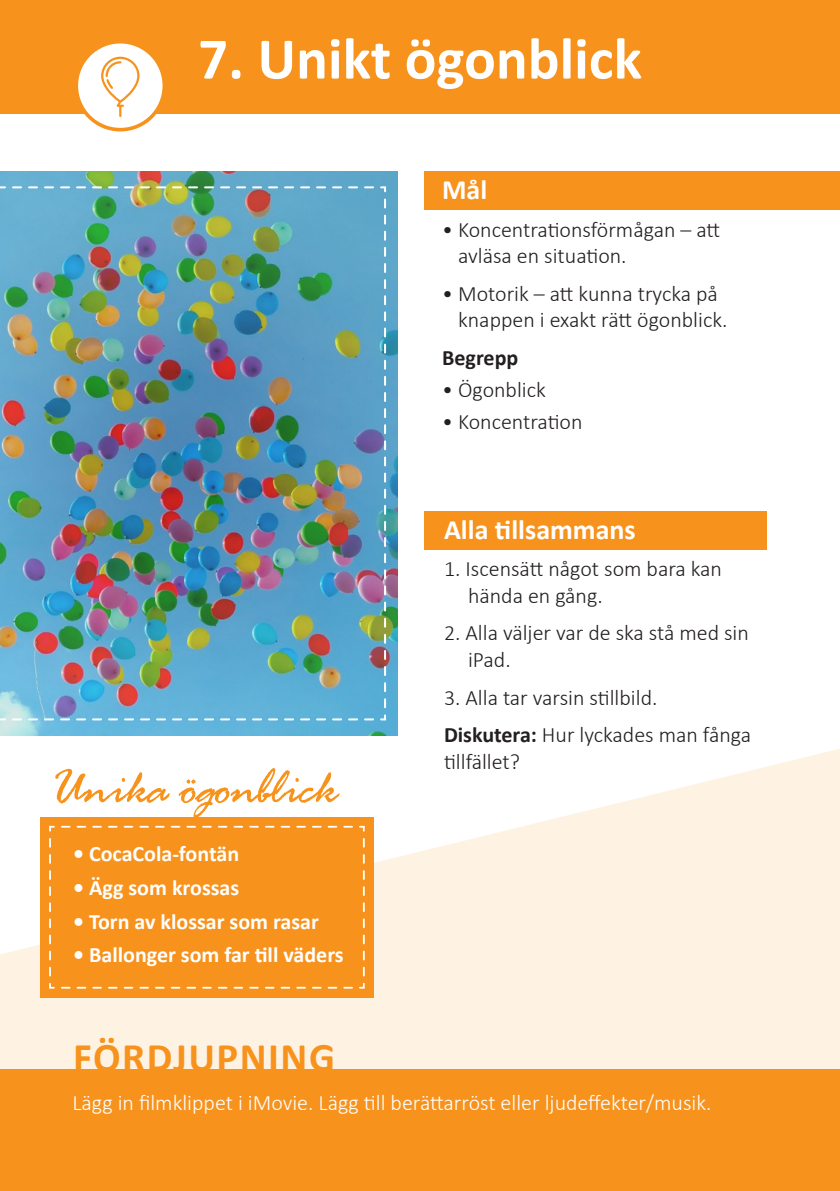
<style>
.page{position:relative;width:840px;height:1191px;background:#fff}
.page>*{position:absolute;margin:0;border:0;box-sizing:border-box;transform-origin:0 0}
.t1{font:700 59.2px "Calibri";color:#fff}
.t2{font:italic 52.8px "Rage LT";color:#f7931d}
.t3{font:700 40.8px "Calibri";letter-spacing:.035em;color:#f7931d}
.t4{font:700 28px "Calibri";color:#fff}
.t5{font:300 22px/26.4px "Calibri";color:#231f20}
.t6{font:700 22px "Calibri";color:#fff}
.t7{font:300 22px "Calibri";color:#fff}
.t8{font:700 22px "Calibri";color:#231f20}
.s1{font-weight:700}
</style>
<div class="page">
<svg style="left:0;top:749px;width:839px;height:442px;fill:#fef2e3"></svg>
<div style="left:424px;top:511px;width:342px;height:38px;background:#f7931d"></div>
<div style="left:424px;top:171px;width:415px;height:39px;background:#f7931d"></div>
<img style="left:0;top:171px;width:397px;height:564px">
<div style="left:0;top:0;width:839px;height:113px;background:#f7931d"></div>
<div style="left:1px;top:1069px;width:838px;height:122px;background:#f7931d"></div>
<div style="left:40px;top:817px;width:333px;height:180px;background:#f7931d"></div>
<svg style="left:49px;top:825px;width:316px;height:164px"></svg>
<img style="left:0;top:185px;width:387px;height:536px">
<div style="left:76px;top:42px;width:88px;height:88px;background:#fff;border-radius:50%"></div>
<div style="left:74px;top:40px;width:92px;height:91px;border:4px solid #f7931d;border-radius:50%"></div>
<svg style="left:101px;top:57px;width:38px;height:60px"></svg>
<h1 class="t1" style="left:198px;top:22px;width:445px">7. Unikt ögonblick</h1>
<h2 class="t2" style="left:53px;top:758px;width:288px">Unika ögonblick</h2>
<p class="t6" style="left:73px;top:840px;width:167px">• CocaCola-fontän</p>
<p class="t6" style="left:73px;top:874px;width:167px">• Ägg som krossas</p>
<p class="t6" style="left:73px;top:907px;width:247px">• Torn av klossar som rasar</p>
<p class="t6" style="left:73px;top:941px;width:272px">• Ballonger som far till väders</p>
<h3 class="t3" style="left:73px;top:1032px;width:263px">FÖRDJUPNING</h3>
<p class="t4" style="left:442px;top:172px;width:47px">Mål</p>
<p class="t5" style="left:458px;top:216px;width:263px;text-indent:-16px">• Koncentrationsförmågan – att avläsa en situation.</p>
<p class="t5" style="left:458px;top:280px;width:271px;text-indent:-16px">• Motorik – att kunna trycka på knappen i exakt rätt ögonblick.</p>
<p class="t8" style="left:442px;top:344px;width:78px">Begrepp</p>
<p class="t5" style="left:442px;top:376px;width:105px">• Ögonblick</p>
<p class="t5" style="left:442px;top:408px;width:142px">• Koncentration</p>
<p class="t4" style="left:444px;top:512px;width:193px">Alla tillsammans</p>
<p class="t5" style="left:468px;top:555px;width:255px;text-indent:-24px">1. Iscensätt något som bara kan hända en gång.</p>
<p class="t5" style="left:468px;top:619px;width:282px;text-indent:-24px">2. Alla väljer var de ska stå med sin iPad.</p>
<p class="t5" style="left:444px;top:678px;width:308px;line-height:37.8px">3. Alla tar varsin stillbild.<br><span class="s1">Diskutera:</span> Hur lyckades man fånga</p>
<p class="t5" style="left:444px;top:748px;width:77px">tillfället?</p>
<p class="t7" style="left:72px;top:1088px;width:640px">Lägg in filmklippet i iMovie. Lägg till berättarröst eller ljudeffekter/musik.</p>
</div>
